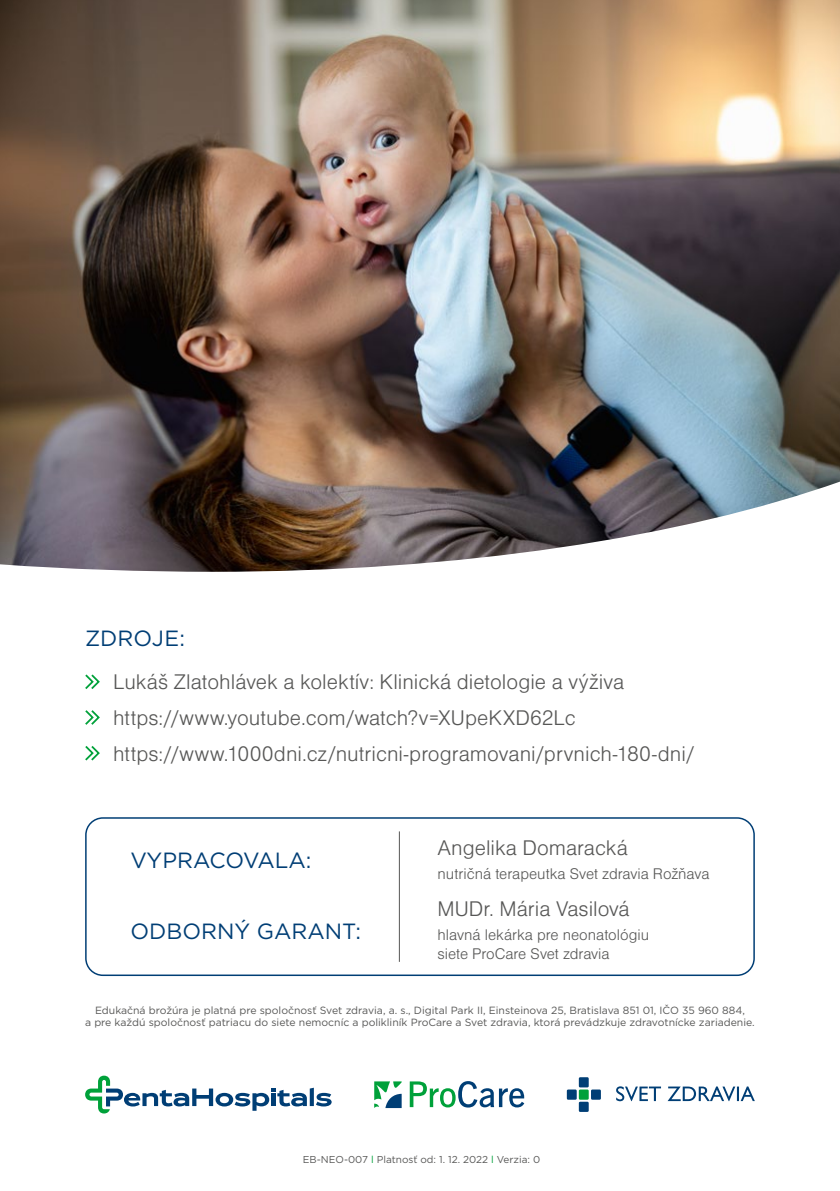
<style>
.page{position:relative;width:840px;height:1191px;background:#fff}
.page>*{position:absolute;margin:0;border:0;box-sizing:border-box;transform-origin:0 0}
.t1{font:22px/35.6px "Nimbus Sans DOT Ligh";color:#575756}
.t2{font:22px "Gotham";color:#003e75}
.t3{font:16px/19.2px "Nimbus Sans DOT Ligh";color:#575756}
.t4{font:10.4px/12.6px "Gotham";color:#575756;text-align:center}
.t5{font:10px "Gotham";color:#575756}
.s1{color:#00a13a}
</style>
<div class="page">
<svg style="left:85px;top:1075px;width:246px;height:38px"></svg>
<svg style="left:374px;top:1081px;width:27px;height:27px"></svg>
<svg style="left:409px;top:1081px;width:115px;height:26px"></svg>
<svg style="left:616px;top:1086px;width:138px;height:15px"></svg>
<div style="left:578px;top:1077px;width:10px;height:10px;background:#003e75"></div>
<div style="left:578px;top:1089px;width:10px;height:10px;background:#00a13a"></div>
<div style="left:590px;top:1089px;width:10px;height:10px;background:#003e75"></div>
<div style="left:566px;top:1089px;width:10px;height:10px;background:#003e75"></div>
<div style="left:578px;top:1101px;width:10px;height:11px;background:#003e75"></div>
<img style="left:0;top:0;width:839px;height:572px">
<svg style="left:85px;top:674px;width:15px;height:15px"></svg>
<svg style="left:85px;top:710px;width:15px;height:15px"></svg>
<svg style="left:85px;top:746px;width:15px;height:15px"></svg>
<div style="left:85px;top:817px;width:669px;height:159px;border:2px solid #003e75;border-radius:17px"></div>
<hr style="left:398px;top:831px;width:1px;height:131px;background:#575756">
<h1 class="t2" style="left:85px;top:626px;width:101px">ZDROJE:</h1>
<h1 class="t1" style="left:113px;top:664px;width:583px">Lukáš Zlatohlávek a kolektív: Klinická dietologie a výživa https://www.youtube.com/watch?v=XUpeKXD62Lc https://www.1000dni.cz/nutricni-programovani/prvnich-180-dni/</h1>
<h1 class="t2" style="left:130px;top:848px;width:182px">VYPRACOVALA:</h1>
<h1 class="t2" style="left:130px;top:919px;width:232px">ODBORNÝ GARANT:</h1>
<h1 class="t1" style="left:437px;top:829px;width:192px">Angelika Domaracká</h1>
<h2 class="t3" style="left:437px;top:863px;width:273px">nutričná terapeutka Svet zdravia Rožňava</h2>
<h1 class="t1" style="left:437px;top:890px;width:194px">MUDr. Mária Vasilová</h1>
<h2 class="t3" style="left:437px;top:924px;width:213px">hlavná lekárka pre neonatológiu siete ProCare Svet zdravia</h2>
<p class="t4" style="left:85px;top:1003px;width:670px">Edukačná brožúra je platná pre spoločnosť Svet zdravia, a. s., Digital Park II, Einsteinova 25, Bratislava 851 01, IČO 35 960 884,<br>a pre každú spoločnosť patriacu do siete nemocníc a polikliník ProCare a Svet zdravia, ktorá prevádzkuje zdravotnícke zariadenie.</p>
<p class="t5" style="left:303px;top:1153px;width:239px">EB-NEO-007 <span class="s1">l</span> Platnosť od: 1. 12. 2022 <span class="s1">l</span> Verzia: 0</p>
</div>
